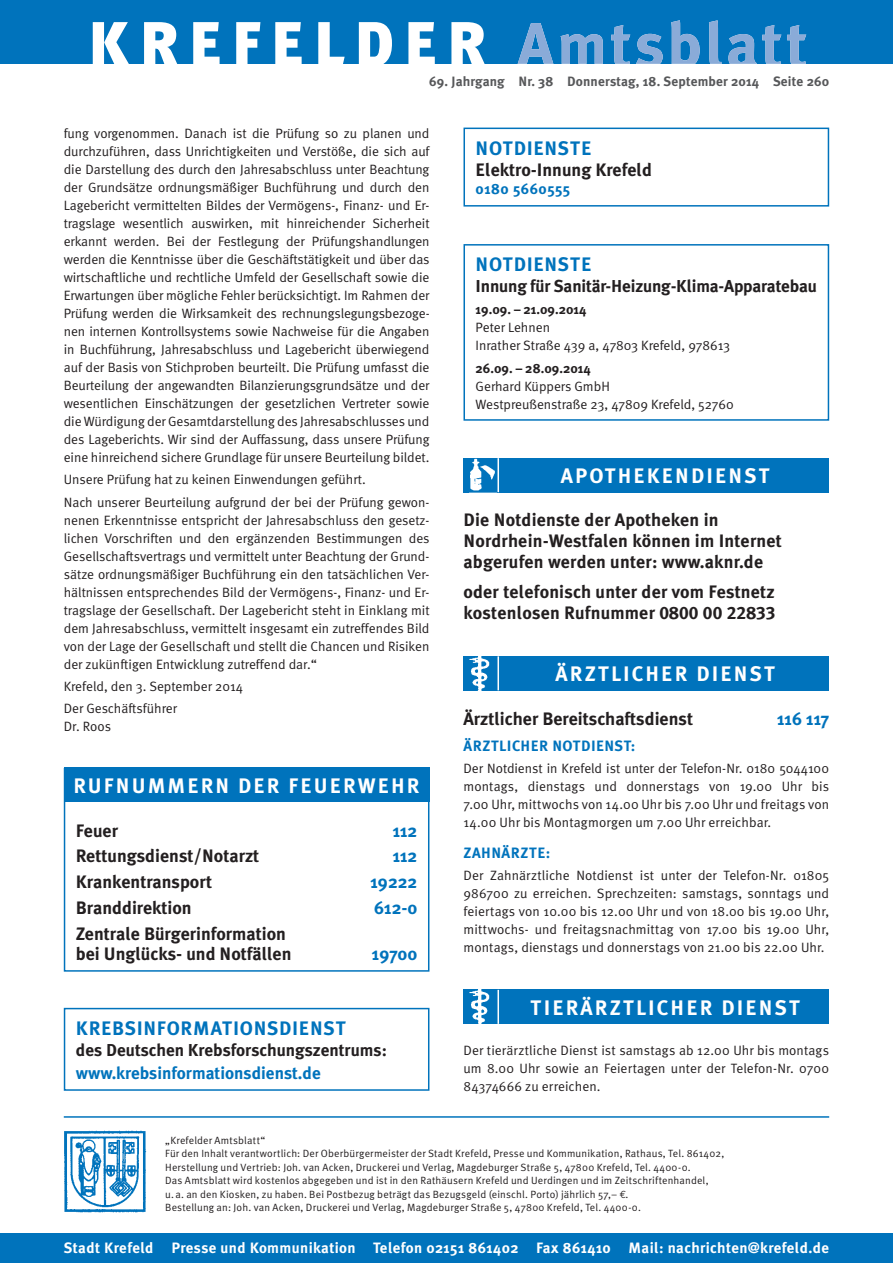
<style>
.page{position:relative;width:893px;height:1263px;background:#fff}
.page>*{position:absolute;margin:0;border:0;box-sizing:border-box;transform-origin:0 0}
.t1{font:700 21px "Meta Plus";letter-spacing:.1em;color:#fff}
.t2{font:700 19.5px "Meta Plus";letter-spacing:.04em;color:#0073bc}
.t3{font:700 18px/21px "Meta Plus";color:#231f20}
.t4{font:700 18px "Meta Plus";color:#0073bc}
.t5{font:700 17.25px "Meta Plus";letter-spacing:-.01em;color:#231f20}
.t6{font:700 17.25px "Meta Plus";color:#0073bc}
.t7{font:700 15px "Meta Plus";letter-spacing:.025em;color:#fff}
.t8{font:700 15px "Meta Plus";letter-spacing:.03em;color:#0073bc}
.t9{font:13.5px/18px "Meta Normal";color:#231f20;text-align:justify}
.t10{font:700 13.5px "Meta Plus";letter-spacing:.01em;color:#57585a}
.t11{font:700 13.5px "Meta Plus";color:#231f20}
.t12{font:10.5px/13.5px "Meta Normal";letter-spacing:.015em;color:#231f20}
.s1{font-family:"Meta Plus Bold Caps";font-weight:400}
.s2{font-family:"Euro Mono"}
</style>
<div class="page">
<div style="left:0;top:0;width:893px;height:64px;background:#0073bc"></div>
<svg style="left:93px;top:22px;width:392px;height:42px"></svg>
<svg style="left:517px;top:20px;width:289px;height:44px"></svg>
<div style="left:0;top:1233px;width:893px;height:30px;background:#0073bc"></div>
<hr style="left:64px;top:1116px;width:765px;height:2px;background:#0073bc">
<img style="left:64px;top:1131px;width:82px;height:82px">
<div style="left:463px;top:128px;width:366px;height:79px;border:2px solid #0073bc"></div>
<div style="left:64px;top:768px;width:365px;height:204px;border:2px solid #0073bc"></div>
<div style="left:64px;top:767px;width:365px;height:34px;background:#0073bc"></div>
<div style="left:463px;top:656px;width:366px;height:34px;background:#0073bc"></div>
<hr style="left:497px;top:656px;width:2px;height:34px;background:#fff">
<img style="left:469px;top:656px;width:21px;height:34px">
<div style="left:463px;top:990px;width:366px;height:34px;background:#0073bc"></div>
<hr style="left:497px;top:990px;width:2px;height:34px;background:#fff">
<img style="left:469px;top:990px;width:21px;height:34px">
<div style="left:463px;top:458px;width:366px;height:34px;background:#0073bc"></div>
<hr style="left:497px;top:458px;width:2px;height:34px;background:#fff">
<img style="left:470px;top:458px;width:25px;height:33px">
<div style="left:463px;top:244px;width:366px;height:177px;border:2px solid #0073bc"></div>
<div style="left:64px;top:1008px;width:365px;height:83px;border:2px solid #0073bc"></div>
<p class="t10" style="left:429px;top:76px;width:402px">69. Jahrgang Nr. 38 Donnerstag, 18. September 2014 Seite 260</p>
<p class="t9" style="left:64px;top:124px;width:367px">fung vorgenommen. Danach ist die Prüfung so zu planen und durchzuführen, dass Unrichtigkeiten und Verstöße, die sich auf die Darstellung des durch den Jahresabschluss unter Beachtung der Grundsätze ordnungsmäßiger Buchführung und durch den Lagebericht vermittelten Bildes der Vermögens-, Finanz- und Er&shy;tragslage wesentlich auswirken, mit hinreichender Sicherheit erkannt werden. Bei der Festlegung der Prüfungshandlungen werden die Kenntnisse über die Geschäftstätigkeit und über das wirtschaftliche und rechtliche Umfeld der Gesellschaft sowie die Erwartungen über mögliche Fehler berücksichtigt. Im Rahmen der Prüfung werden die Wirksamkeit des rechnungslegungsbezoge&shy;nen internen Kontrollsystems sowie Nachweise für die Angaben in Buchführung, Jahresabschluss und Lagebericht überwiegend auf der Basis von Stichproben beurteilt. Die Prüfung umfasst die Beurteilung der angewandten Bilanzierungsgrundsätze und der wesentlichen Einschätzungen der gesetzlichen Vertreter sowie die Würdigung der Gesamtdarstellung des Jahresabschlusses und des Lageberichts. Wir sind der Auffassung, dass unsere Prüfung eine hinreichend sichere Grundlage für unsere Beurteilung bildet.</p>
<p class="t9" style="left:64px;top:468px;width:367px;line-height:22.2px">Unsere Prüfung hat zu keinen Einwendungen geführt.<br>Nach unserer Beurteilung aufgrund der bei der Prüfung gewon-</p>
<p class="t9" style="left:64px;top:511px;width:367px">nenen Erkenntnisse entspricht der Jahresabschluss den gesetz&shy;lichen Vorschriften und den ergänzenden Bestimmungen des Gesellschaftsvertrags und vermittelt unter Beachtung der Grund&shy;sätze ordnungsmäßiger Buchführung ein den tatsächlichen Ver&shy;hältnissen entsprechendes Bild der Vermögens-, Finanz- und Er&shy;tragslage der Gesellschaft. Der Lagebericht steht in Einklang mit dem Jahresabschluss, vermittelt insgesamt ein zutreffendes Bild von der Lage der Gesellschaft und stellt die Chancen und Risiken der zukünftigen Entwicklung zutreffend dar.“</p>
<p class="t9" style="left:64px;top:675px;width:181px;line-height:22.2px">Krefeld, den 3. September 2014<br>Der Geschäftsführer</p>
<p class="t9" style="left:64px;top:717px;width:49px">Dr. Roos</p>
<h1 class="t1" style="left:73px;top:777px;width:348px">RUFNUMMERN DER FEUERWEHR</h1>
<h3 class="t3" style="left:76px;top:821px;width:44px">Feuer</h3>
<h3 class="t4" style="left:393px;top:823px;width:26px">112</h3>
<h3 class="t3" style="left:76px;top:847px;width:185px">Rettungsdienst/Notarzt</h3>
<h3 class="t4" style="left:393px;top:849px;width:26px">112</h3>
<h3 class="t3" style="left:76px;top:873px;width:138px">Krankentransport</h3>
<h3 class="t4" style="left:370px;top:875px;width:48px">19222</h3>
<h3 class="t3" style="left:76px;top:899px;width:117px">Branddirektion</h3>
<h3 class="t4" style="left:374px;top:901px;width:45px">612-0</h3>
<h3 class="t3" style="left:76px;top:925px;width:217px;line-height:19.5px">Zentrale Bürgerinformation bei Unglücks- und Notfällen</h3>
<h3 class="t4" style="left:372px;top:946px;width:47px">19700</h3>
<h2 class="t2" style="left:76px;top:1021px;width:271px">KREBSINFORMATIONSDIENST</h2>
<p class="t5" style="left:76px;top:1043px;width:312px">des Deutschen Krebsforschungszentrums:</p>
<p class="t6" style="left:76px;top:1066px;width:246px">www.krebsinformationsdienst.de</p>
<h2 class="t2" style="left:476px;top:141px;width:117px">NOTDIENSTE</h2>
<h3 class="t3" style="left:476px;top:161px;width:178px">Elektro-Innung Krefeld</h3>
<p class="t8" style="left:476px;top:183px;width:96px">0180 5660555</p>
<h2 class="t2" style="left:476px;top:257px;width:117px">NOTDIENSTE</h2>
<p class="t5" style="left:476px;top:279px;width:343px">Innung für Sanitär-Heizung-Klima-Apparatebau</p>
<p class="t11" style="left:476px;top:304px;width:112px">19.09. – 21.09.2014</p>
<p class="t9" style="left:476px;top:318px;width:256px">Peter Lehnen<br>Inrather Straße 439 a, 47803 Krefeld, 978613</p>
<p class="t11" style="left:476px;top:363px;width:117px">26.09. – 28.09.2014</p>
<p class="t9" style="left:476px;top:377px;width:260px">Gerhard Küppers GmbH<br>Westpreußenstraße 23, 47809 Krefeld, 52760</p>
<h1 class="t1" style="left:561px;top:468px;width:210px">APOTHEKENDIENST</h1>
<h3 class="t3" style="left:463px;top:511px;width:320px">Die Notdienste der Apotheken in<br>Nordrhein-Westfalen können im Internet abgerufen werden unter: www.aknr.de</h3>
<h3 class="t3" style="left:463px;top:582px;width:314px">oder telefonisch unter der vom Festnetz kostenlosen Rufnummer <span class="s1">0800 00 22833</span></h3>
<h1 class="t1" style="left:556px;top:666px;width:221px">ÄRZTLICHER DIENST</h1>
<h3 class="t3" style="left:463px;top:709px;width:231px">Ärztlicher Bereitschaftsdienst</h3>
<h3 class="t4" style="left:777px;top:711px;width:54px">116 117</h3>
<p class="t8" style="left:463px;top:740px;width:174px">ÄRZTLICHER NOTDIENST:</p>
<p class="t9" style="left:463px;top:759px;width:367px">Der Notdienst in Krefeld ist unter der Telefon-Nr. 0180 5044100 montags, dienstags und donnerstags von 19.00 Uhr bis 7.00 Uhr, mittwochs von 14.00 Uhr bis 7.00 Uhr und freitags von 14.00 Uhr bis Montagmorgen um 7.00 Uhr erreichbar.</p>
<p class="t8" style="left:463px;top:847px;width:88px">ZAHNÄRZTE:</p>
<p class="t9" style="left:463px;top:866px;width:367px">Der Zahnärztliche Notdienst ist unter der Telefon-Nr. 01805<br>986700 zu erreichen. Sprechzeiten: samstags, sonntags und feiertags von 10.00 bis 12.00 Uhr und von 18.00 bis 19.00 Uhr, mittwochs- und freitagsnachmittag von 17.00 bis 19.00 Uhr, montags, dienstags und donnerstags von 21.00 bis 22.00 Uhr.</p>
<h1 class="t1" style="left:531px;top:999px;width:271px">TIERÄRZTLICHER DIENST</h1>
<p class="t9" style="left:463px;top:1041px;width:367px">Der tierärztliche Dienst ist samstags ab 12.00 Uhr bis montags um 8.00 Uhr sowie an Feiertagen unter der Telefon-Nr. 0700<br>84374666 zu erreichen.</p>
<p class="t12" style="left:165px;top:1133px;width:561px">„Krefelder Amtsblatt“<br>Für den Inhalt verantwortlich: Der Oberbürgermeister der Stadt Krefeld, Presse und Kommunikation, Rathaus, Tel. 861402, Herstellung und Vertrieb: Joh. van Acken, Druckerei und Verlag, Magdeburger Straße 5, 47800 Krefeld, Tel. 4400-0.<br>Das Amtsblatt wird kostenlos abgegeben und ist in den Rathäusern Krefeld und Uerdingen und im Zeitschriftenhandel,<br>u. a. an den Kiosken, zu haben. Bei Postbezug beträgt das Bezugsgeld (einschl. Porto) jährlich 57,– <span class="s2">€</span>.<br>Bestellung an: Joh. van Acken, Druckerei und Verlag, Magdeburger Straße 5, 47800 Krefeld, Tel. 4400-0.</p>
<p class="t7" style="left:64px;top:1242px;width:767px">Stadt Krefeld Presse und Kommunikation Telefon 02151 861402 Fax 861410 Mail: nachrichten@krefeld.de</p>
</div>
